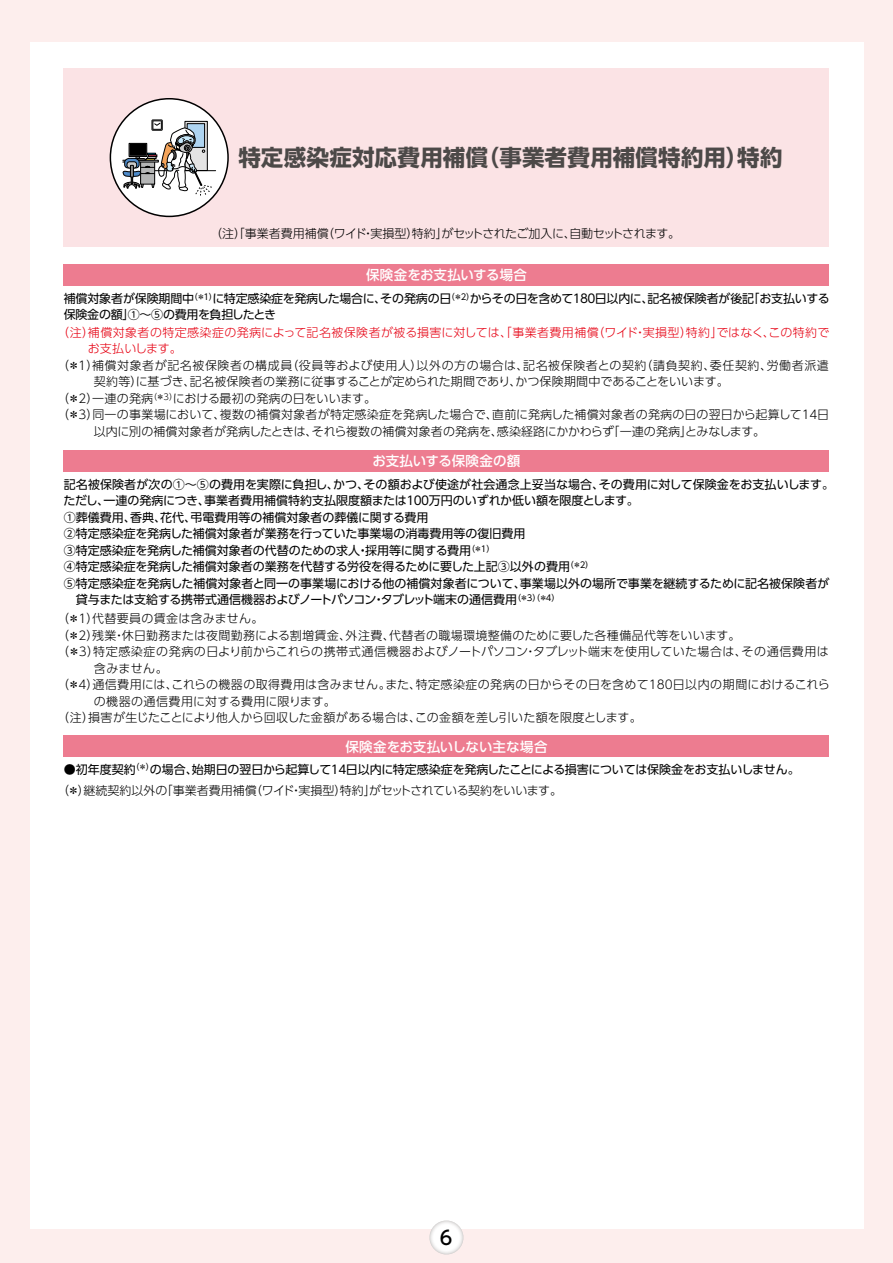
<style>
.page{position:relative;width:893px;height:1263px;background:#fdeeed}
.page>*{position:absolute;margin:0;border:0;box-sizing:border-box;transform-origin:0 0}
.t1{font:700 22.5px "UD Shin Go Pro";letter-spacing:.01em;color:#4c4948}
.t2{font:500 19.2px "UD Shin Go Pro";color:#000}
.t3{font:500 13.5px "UD Shin Go Pro";letter-spacing:.005em;color:#fff}
.t4{font:12px/16.5px "UD Shin Go Pro";letter-spacing:-.01em;color:#000}
.t5{font:300 12px "UD Shin Go Pro";letter-spacing:.01em;color:#000}
.t6{font:300 12px "UD Shin Go Pro";letter-spacing:.03em;color:#000}
.t7{font:300 12px/16.5px "UD Shin Go Pro";letter-spacing:.035em;color:#e60012}
.t8{font:300 12px "UD Shin Go Pro";letter-spacing:.045em;color:#000}
.t9{font:12px "UD Shin Go Pro";letter-spacing:.01em;color:#000}
.t10{font:12px "UD Shin Go Pro";letter-spacing:-.03em;color:#000}
.t11{font:300 12px "UD Shin Go Pro";letter-spacing:-.035em;color:#000}
</style>
<div class="page">
<div style="left:30px;top:43px;width:833px;height:1186px;background:#fff"></div>
<div style="left:64px;top:68px;width:765px;height:179px;background:#fbe3e5"></div>
<div style="left:64px;top:450px;width:765px;height:22px;background:#ed7c90"></div>
<div style="left:64px;top:735px;width:765px;height:22px;background:#ed7c90"></div>
<div style="left:110px;top:99px;width:118px;height:117px;background:#fff;border-radius:50%"></div>
<div style="left:110px;top:98px;width:119px;height:119px;border:2px solid #000;border-radius:50%"></div>
<div style="left:185px;top:121px;width:23px;height:50px;border:1px solid #000"></div>
<hr style="left:148px;top:170px;width:68px;height:1px;background:#000">
<div style="left:152px;top:120px;width:11px;height:11px;border:1px solid #000"></div>
<div style="left:153px;top:121px;width:9px;height:9px;border:1px solid #000"></div>
<svg style="left:122px;top:122px;width:90px;height:73px"></svg>
<div style="left:64px;top:264px;width:765px;height:21px;background:#ed7c90"></div>
<svg style="left:429px;top:1220px;width:34px;height:34px"></svg>
<h1 class="t1" style="left:239px;top:139px;width:545px">特定感染症対応費用補償（事業者費用補償特約用）特約</h1>
<p class="t11" style="left:210px;top:223px;width:472px">（注）「事業者費用補償（ワイド・実損型）特約」がセットされたご加入に、自動セットされます。</p>
<p class="t3" style="left:366px;top:264px;width:163px">保険金をお支払いする場合</p>
<p class="t4" style="left:64px;top:289px;width:767px">補償対象者が保険期間中<sup>（＊１）</sup>に特定感染症を発病した場合に、その発病の日<sup>（＊2）</sup>からその日を含めて１８０日以内に、記名被保険者が後記「お支払いする保険金の額」①～⑤の費用を負担したとき</p>
<p class="t7" style="left:88px;top:323px;width:743px;text-indent:-30px">（注）補償対象者の特定感染症の発病によって記名被保険者が被る損害に対しては「、事業者費用補償（ワイド・実損型）特約」ではなく、この特約でお支払いします。</p>
<p class="t8" style="left:57px;top:355px;width:773px">（＊１）補償対象者が記名被保険者の構成員（役員等および使用人）以外の方の場合は、記名被保険者との契約（請負契約、委任契約、労働者派遣</p>
<p class="t5" style="left:94px;top:372px;width:636px">契約等）に基づき、記名被保険者の業務に従事することが定められた期間であり、かつ保険期間中であることをいいます。</p>
<p class="t5" style="left:57px;top:388px;width:320px">（＊2）一連の発病<sup>（＊3）</sup>における最初の発病の日をいいます。</p>
<p class="t5" style="left:57px;top:405px;width:773px">（＊3）同一の事業場において、複数の補償対象者が特定感染症を発病した場合で、直前に発病した補償対象者の発病の日の翌日から起算して１４日</p>
<p class="t5" style="left:94px;top:421px;width:673px">以内に別の補償対象者が発病したときは、それら複数の補償対象者の発病を、感染経路にかかわらず「一連の発病」とみなします。</p>
<p class="t3" style="left:372px;top:450px;width:149px">お支払いする保険金の額</p>
<p class="t9" style="left:64px;top:475px;width:772px">記名被保険者が次の①～⑤の費用を実際に負担し、かつ、その額および使途が社会通念上妥当な場合、その費用に対して保険金をお支払いします。</p>
<p class="t4" style="left:64px;top:492px;width:577px">ただし、一連の発病につき、事業者費用補償特約支払限度額または１００万円のいずれか低い額を限度とします。</p>
<p class="t4" style="left:64px;top:508px;width:366px">①葬儀費用、香典、花代、弔電費用等の補償対象者の葬儀に関する費用</p>
<p class="t4" style="left:64px;top:525px;width:463px">②特定感染症を発病した補償対象者が業務を行っていた事業場の消毒費用等の復旧費用</p>
<p class="t4" style="left:64px;top:541px;width:432px">③特定感染症を発病した補償対象者の代替のための求人・採用等に関する費用<sup>（＊１）</sup></p>
<p class="t4" style="left:64px;top:558px;width:531px">④特定感染症を発病した補償対象者の業務を代替する労役を得るために要した上記③以外の費用<sup>（＊２）</sup></p>
<p class="t4" style="left:64px;top:574px;width:767px">⑤特定感染症を発病した補償対象者と同一の事業場における他の補償対象者について、事業場以外の場所で事業を継続するために記名被保険者が</p>
<p class="t10" style="left:76px;top:590px;width:486px">貸与または支給する携帯式通信機器およびノートパソコン・タブレット端末の通信費用<sup>（＊３（）＊４）</sup></p>
<p class="t6" style="left:57px;top:609px;width:208px">（＊１）代替要員の賃金は含みません。</p>
<p class="t6" style="left:57px;top:625px;width:685px">（＊２）残業・休日勤務または夜間勤務による割増賃金、外注費、代替者の職場環境整備のために要した各種備品代等をいいます。</p>
<p class="t6" style="left:57px;top:642px;width:773px">（＊３）特定感染症の発病の日より前からこれらの携帯式通信機器およびノートパソコン・タブレット端末を使用していた場合は、その通信費用は</p>
<p class="t5" style="left:94px;top:658px;width:76px">含みません。</p>
<p class="t5" style="left:57px;top:675px;width:774px">（＊４）通信費用には、これらの機器の取得費用は含みません。また、特定感染症の発病の日からその日を含めて１８０日以内の期間におけるこれら</p>
<p class="t5" style="left:94px;top:691px;width:244px">の機器の通信費用に対する費用に限ります。</p>
<p class="t5" style="left:57px;top:708px;width:586px">（注）損害が生じたことにより他人から回収した金額がある場合は、この金額を差し引いた額を限度とします。</p>
<p class="t3" style="left:345px;top:735px;width:204px">保険金をお支払いしない主な場合</p>
<p class="t5" style="left:57px;top:781px;width:506px">（＊）継続契約以外の「事業者費用補償（ワイド・実損型）特約」がセットされている契約をいいます。</p>
<p class="t4" style="left:64px;top:761px;width:737px">●初年度契約<sup>（＊）</sup>の場合、始期日の翌日から起算して１４日以内に特定感染症を発病したことによる損害については保険金をお支払いしません。</p>
<h2 class="t2" style="left:440px;top:1222px;width:14px">6</h2>
</div>
